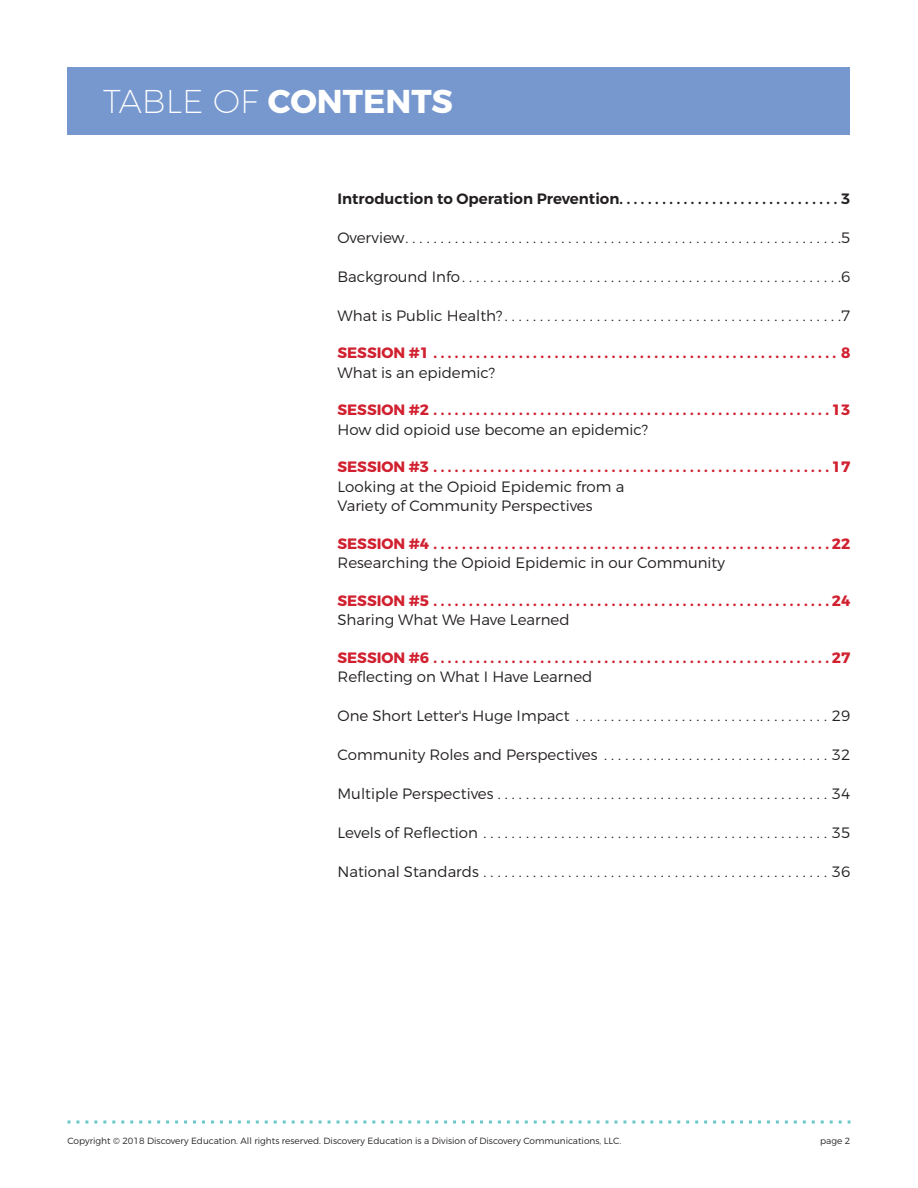
<style>
.page{position:relative;width:918px;height:1188px;background:#fff}
.page>*{position:absolute;margin:0;border:0;box-sizing:border-box;transform-origin:0 0}
.t1{font:700 33px "Montserrat";color:#fff}
.Body_Copy{font:300 15px "Montserrat";color:#231f20}
.Body_Copy-2{font:700 15px/19.5px "Montserrat";color:#d1202f}
.Body_Copy-3{font:600 15px "Montserrat";color:#231f20}
.t2{font:300 9px "Montserrat";color:#231f20}
.s1{font-weight:200}
.s2{font-weight:300;color:#231f20}
</style>
<div class="page">
<svg style="left:68px;top:1120px;width:782px;height:4px"></svg>
<div style="left:68px;top:68px;width:782px;height:67px;background:#7798ce"></div>
<p class="t1" style="left:103px;top:81px;width:351px"><span class="s1">TABLE OF</span> CONTENTS</p>
<p class="Body_Copy-3" style="left:338px;top:189px;width:514px">Introduction to Operation Prevention . . . . . . . . . . . . . . . . . . . . . . . . . . . . . . . 3</p>
<p class="Body_Copy" style="left:338px;top:228px;width:515px">Overview . . . . . . . . . . . . . . . . . . . . . . . . . . . . . . . . . . . . . . . . . . . . . . . . . . . . . . . . . . . . . 5</p>
<p class="Body_Copy" style="left:338px;top:267px;width:514px">Background Info . . . . . . . . . . . . . . . . . . . . . . . . . . . . . . . . . . . . . . . . . . . . . . . . . . . . . 6</p>
<p class="Body_Copy" style="left:338px;top:306px;width:514px">What is Public Health? . . . . . . . . . . . . . . . . . . . . . . . . . . . . . . . . . . . . . . . . . . . . . . . 7</p>
<p class="Body_Copy-2" style="left:338px;top:343px;width:514px">SESSION #1 . . . . . . . . . . . . . . . . . . . . . . . . . . . . . . . . . . . . . . . . . . . . . . . . . . . . . . . . . 8<br><span class="s2">What is an epidemic?</span></p>
<p class="Body_Copy-2" style="left:338px;top:400px;width:515px">SESSION #2 . . . . . . . . . . . . . . . . . . . . . . . . . . . . . . . . . . . . . . . . . . . . . . . . . . . . . . . 13<br><span class="s2">How did opioid use become an epidemic?</span></p>
<p class="Body_Copy-2" style="left:338px;top:457px;width:515px">SESSION #3 . . . . . . . . . . . . . . . . . . . . . . . . . . . . . . . . . . . . . . . . . . . . . . . . . . . . . . . 17<br><span class="s2">Looking at the Opioid Epidemic from a<br>Variety of Community Perspectives</span></p>
<p class="Body_Copy-2" style="left:338px;top:534px;width:515px">SESSION #4 . . . . . . . . . . . . . . . . . . . . . . . . . . . . . . . . . . . . . . . . . . . . . . . . . . . . . . . 22<br><span class="s2">Researching the Opioid Epidemic in our Community</span></p>
<p class="Body_Copy-2" style="left:338px;top:591px;width:515px">SESSION #5 . . . . . . . . . . . . . . . . . . . . . . . . . . . . . . . . . . . . . . . . . . . . . . . . . . . . . . . 24</p>
<p class="Body_Copy" style="left:338px;top:611px;width:234px">Sharing What We Have Learned</p>
<p class="Body_Copy-2" style="left:338px;top:648px;width:515px">SESSION #6 . . . . . . . . . . . . . . . . . . . . . . . . . . . . . . . . . . . . . . . . . . . . . . . . . . . . . . . 27</p>
<p class="Body_Copy" style="left:338px;top:668px;width:256px">Reflecting on What I Have Learned</p>
<p class="Body_Copy" style="left:338px;top:707px;width:515px">One Short Letter's Huge Impact . . . . . . . . . . . . . . . . . . . . . . . . . . . . . . . . . . . . 29</p>
<p class="Body_Copy" style="left:338px;top:746px;width:515px">Community Roles and Perspectives . . . . . . . . . . . . . . . . . . . . . . . . . . . . . . . . 32</p>
<p class="Body_Copy" style="left:338px;top:785px;width:515px">Multiple Perspectives . . . . . . . . . . . . . . . . . . . . . . . . . . . . . . . . . . . . . . . . . . . . . . . 34</p>
<p class="Body_Copy" style="left:338px;top:824px;width:515px">Levels of Reflection . . . . . . . . . . . . . . . . . . . . . . . . . . . . . . . . . . . . . . . . . . . . . . . . . 35</p>
<p class="Body_Copy" style="left:338px;top:863px;width:515px">National Standards . . . . . . . . . . . . . . . . . . . . . . . . . . . . . . . . . . . . . . . . . . . . . . . . . 36</p>
<p class="t2" style="left:68px;top:1136px;width:555px">Copyright © 2018 Discovery Education. All rights reserved. Discovery Education is a Division of Discovery Communications, LLC.</p>
<p class="t2" style="left:820px;top:1136px;width:32px">page 2</p>
</div>
